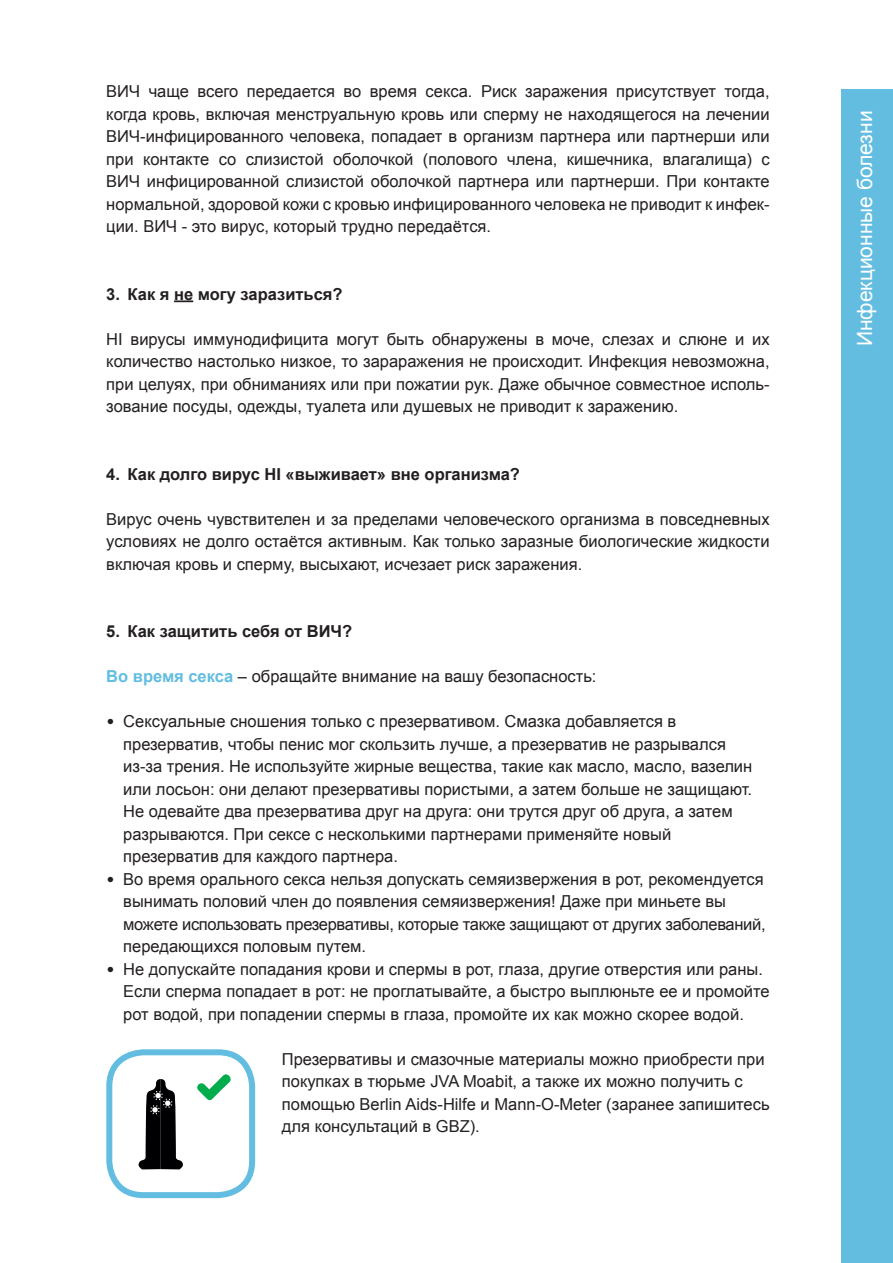
<style>
.page{position:relative;width:893px;height:1263px;background:#fff}
.page>*{position:absolute;margin:0;border:0;box-sizing:border-box;transform-origin:0 0}
.t1{font:21px "Arial";color:#fff}
.t2{font:16.5px/22.5px "Arial";color:#231f20}
.t3{font:700 16.5px "Arial";color:#231f20}
.s1{font-weight:700;color:#62bde0}
.s2{font-family:"DIN"}
</style>
<div class="page">
<svg style="left:174px;top:300px;width:19px;height:2px"></svg>
<div style="left:842px;top:89px;width:51px;height:1174px;background:#62bde0"></div>
<div style="left:106px;top:1049px;width:149px;height:149px;border:6px solid #62bde0;border-radius:34px"></div>
<svg style="left:197px;top:1074px;width:34px;height:26px"></svg>
<svg style="left:138px;top:1079px;width:45px;height:90px"></svg>
<p class="t2" style="left:106px;top:80px;width:665px;text-align:justify">ВИЧ чаще всего передается во время секса. Риск заражения присутствует тогда, когда кровь, включая менструальную кровь или сперму не находящегося на лечении ВИЧ-инфицированного человека, попадает в организм партнера или партнерши или при контакте со слизистой оболочкой (полового члена, кишечника, влагалища) с ВИЧ инфицированной слизистой оболочкой партнера или партнерши. При контакте нормальной, здоровой кожи с кровью инфицированного человека не приводит к инфек&shy;ции. ВИЧ - это вирус, который трудно передаётся.</p>
<p class="t3" style="left:106px;top:283px;width:238px">3. Как я не могу заразиться?</p>
<p class="t2" style="left:106px;top:328px;width:665px;text-align:justify">HI вирусы иммунодифицита могут быть обнаружены в моче, слезах и слюне и их количество настолько низкое, то зараражения не происходит. Инфекция невозможна, при целуях, при обниманиях или при пожатии рук. Даже обычное совместное исполь&shy;зование посуды, одежды, туалета или душевых не приводит к заражению.</p>
<p class="t3" style="left:106px;top:463px;width:415px">4. Как долго вирус HI «выживает» вне организма?</p>
<p class="t2" style="left:106px;top:508px;width:665px;text-align:justify">Вирус очень чувствителен и за пределами человеческого организма в повседневных условиях не долго остаётся активным. Как только заразные биологические жидкости включая кровь и сперму, высыхают, исчезает риск заражения.</p>
<p class="t3" style="left:106px;top:620px;width:247px">5. Как защитить себя от ВИЧ?</p>
<p class="t2" style="left:106px;top:665px;width:492px"><span class="s1">Во время секса</span> – обращайте внимание на вашу безопасность:</p>
<p class="t2" style="left:123px;top:710px;width:630px;text-indent:-17px"><span class="s2">•</span> Сексуальные сношения только с презервативом. Смазка добавляется в презерватив, чтобы пенис мог скользить лучше, а презерватив не разрывался из-за трения. Не используйте жирные вещества, такие как масло, масло, вазелин или лосьон: они делают презервативы пористыми, а затем больше не защищают.<br>Не одевайте два презерватива друг на друга: они трутся друг об друга, а затем разрываются. При сексе с несколькими партнерами применяйте новый презерватив для каждого партнера.</p>
<p class="t2" style="left:123px;top:868px;width:644px;text-indent:-17px"><span class="s2">•</span> Во время орального секса нельзя допускать семяизвержения в рот, рекомендуется вынимать половий член до появления семяизвержения! Даже при миньете вы можете использовать презервативы, которые также защищают от других заболеваний, передающихся половым путем.</p>
<p class="t2" style="left:123px;top:958px;width:648px;text-indent:-17px"><span class="s2">•</span> Не допускайте попадания крови и спермы в рот, глаза, другие отверстия или раны.<br>Если сперма попадает в рот: не проглатывайте, а быстро выплюньте ее и промойте рот водой, при попадении спермы в глаза, промойте их как можно скорее водой.</p>
<p class="t2" style="left:282px;top:1048px;width:489px">Презервативы и смазочные материалы можно приобрести при покупках в тюрьме JVA Moabit, а также их можно получить с помощью Berlin Aids-Hilfe и Mann-O-Meter (заранее запишитесь для консультаций в GBZ).</p>
<p class="t1" style="left:851px;top:346px;width:237px;rotate:-90deg">Инфекционные болезни</p>
</div>
